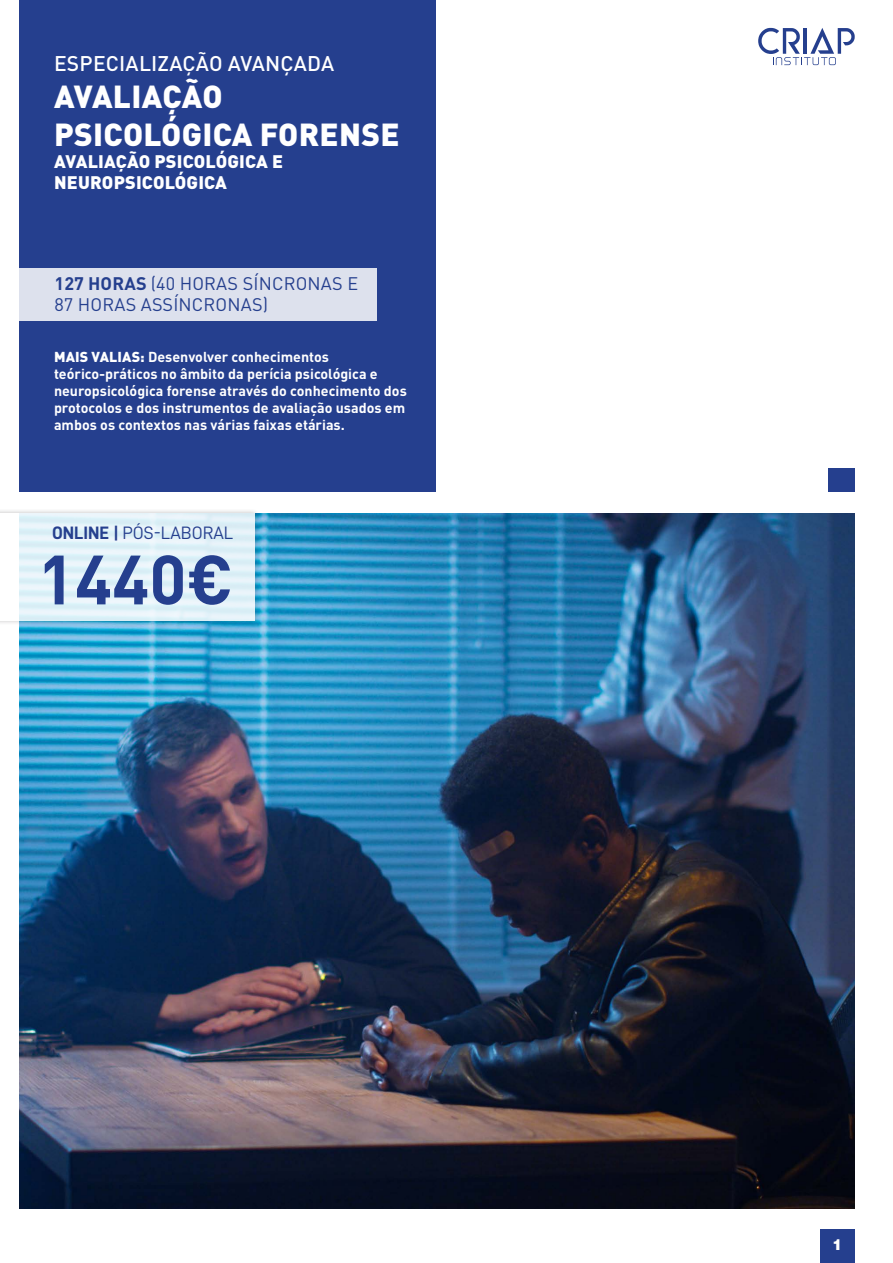
<style>
.page{position:relative;width:893px;height:1263px;background:#fff}
.page>*{position:absolute;margin:0;border:0;box-sizing:border-box;transform-origin:0 0}
.t1{font:700 68.55px "DIN Pro";color:#253f8e}
.t2{font:900 31.5px/37.8px "DIN Pro";letter-spacing:.01em;color:#fff}
.t3{font:500 21px "DIN Pro";letter-spacing:.01em;color:#fff}
.t4{font:18px/21.6px "DIN Pro";letter-spacing:.01em;color:#253f8e}
.t5{font:900 18px/21.6px "DIN Pro";letter-spacing:.01em;color:#fff}
.t6{font:18px "D DIN";color:#253f8e}
.t7{font:900 15px "Helvetica LT Std";color:#fff}
.t8{font:700 14.25px/17.1px "DIN Pro";color:#fff}
.s1{font-weight:700}
.s2{font-weight:900}
.s3{font-family:"D DIN Bold"}
</style>
<div class="page">
<div style="left:820px;top:1229px;width:35px;height:34px;background:#253f8e"></div>
<div style="left:19px;top:0;width:417px;height:492px;background:#253f8e"></div>
<img style="left:19px;top:513px;width:836px;height:696px">
<div style="left:0;top:268px;width:376px;height:52px;background:#dde1ed"></div>
<div style="left:0;top:509px;width:259px;height:116px;background:#231f20;opacity:.28"></div>
<svg style="left:0;top:513px;width:254px;height:108px"></svg>
<div style="left:829px;top:468px;width:26px;height:24px;background:#253f8e"></div>
<svg style="left:758px;top:28px;width:97px;height:37px"></svg>
<p class="t3" style="left:54px;top:49px;width:282px">ESPECIALIZAÇÃO AVANÇADA</p>
<p class="t2" style="left:54px;top:77px;width:347px">AVALIAÇÃO<br>PSICOLÓGICA FORENSE</p>
<p class="t5" style="left:54px;top:150px;width:230px">AVALIAÇÃO PSICOLÓGICA E<br>NEUROPSICOLÓGICA</p>
<p class="t4" style="left:55px;top:272px;width:305px"><span class="s1">127 HORAS</span> (40 HORAS SÍNCRONAS E<br>87 HORAS ASSÍNCRONAS)</p>
<p class="t8" style="left:54px;top:347px;width:354px"><span class="s2">MAIS VALIAS:</span> Desenvolver conhecimentos teórico-práticos no âmbito da perícia psicológica e neuropsicológica forense através do conhecimento dos protocolos e dos instrumentos de avaliação usados em ambos os contextos nas várias faixas etárias.</p>
<p class="t6" style="left:52px;top:523px;width:183px"><span class="s3">ONLINE |</span> PÓS-LABORAL</p>
<p class="t1" style="left:38px;top:533px;width:197px">1440€</p>
<p class="t7" style="left:832px;top:1235px;width:12px">1</p>
</div>
